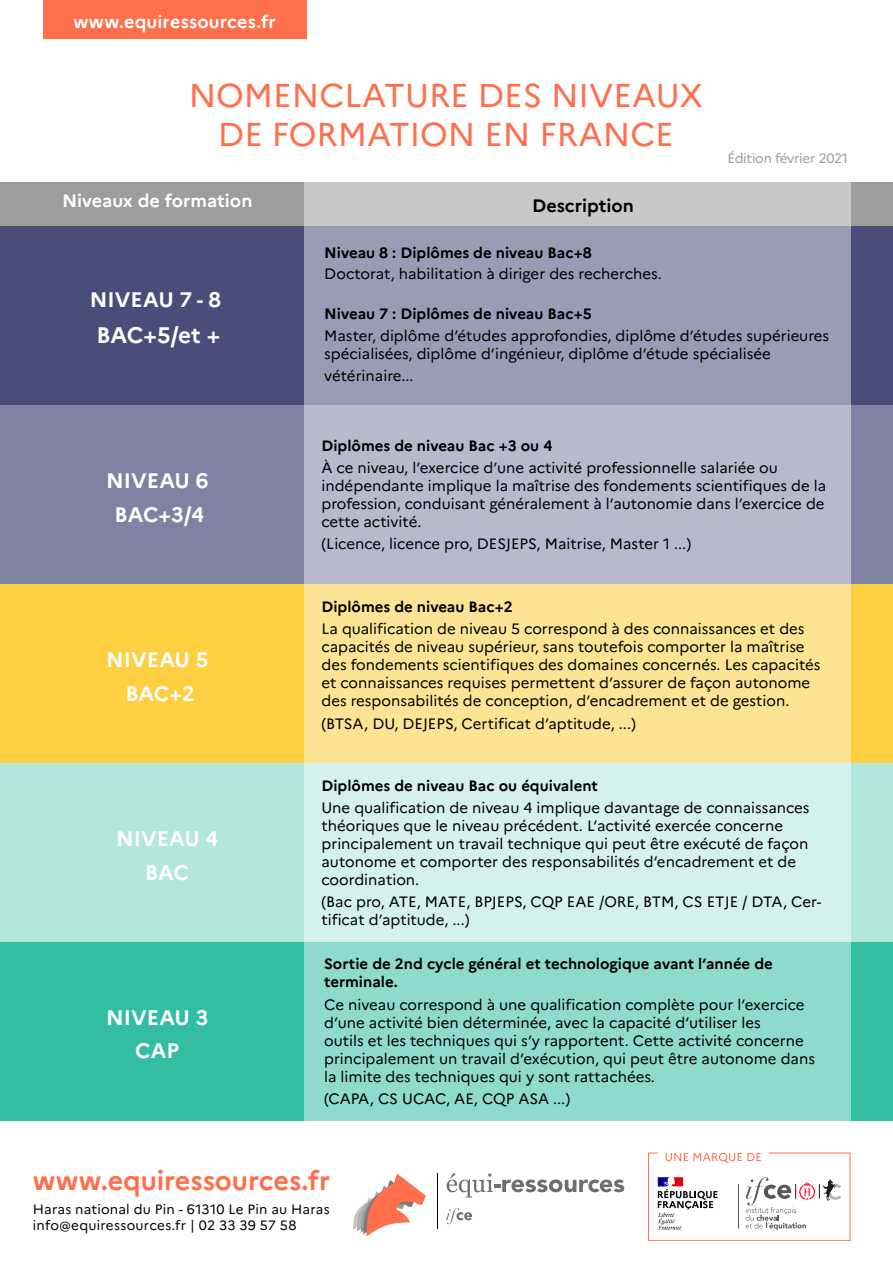
<style>
.page{position:relative;width:893px;height:1263px;background:#fff}
.page>*{position:absolute;margin:0;border:0;box-sizing:border-box;transform-origin:0 0}
.t1{font:33px/39.6px "Marianne";color:#ff6f4c;text-align:center}
.t2{font:700 27px "Marianne";letter-spacing:-.005em;color:#ff6f4c}
.t3{font:700 22.5px "Marianne";color:#fff}
.t4{font:700 21px/33.8px "Marianne";color:#fff;text-align:center}
.t5{font:700 18px "Marianne";color:#fff}
.t6{font:700 18px "Marianne";color:#000}
.t7{font:15px/18px "Marianne";color:#000}
.t8{font:700 15px/18px "Marianne";color:#000}
.t9{font:13.5px/16.2px "Marianne";letter-spacing:.015em;color:#000}
.t10{font:13.5px "Marianne";letter-spacing:-.02em;color:#9d9d9c}
</style>
<div class="page">
<div style="left:0;top:182px;width:893px;height:44px;background:#9d9d9c"></div>
<div style="left:0;top:226px;width:893px;height:179px;background:#484d7a"></div>
<div style="left:0;top:763px;width:893px;height:179px;background:#b3e6dd"></div>
<div style="left:0;top:405px;width:893px;height:179px;background:#7f82a2"></div>
<div style="left:0;top:584px;width:893px;height:179px;background:#fdcf41"></div>
<div style="left:0;top:942px;width:893px;height:178px;background:#33bda3"></div>
<div style="left:43px;top:0;width:263px;height:38px;background:#ff6f4c"></div>
<svg style="left:304px;top:182px;width:546px;height:939px"></svg>
<hr style="left:437px;top:1173px;width:1px;height:56px;background:#000">
<svg style="left:446px;top:1208px;width:26px;height:16px"></svg>
<svg style="left:447px;top:1173px;width:177px;height:24px"></svg>
<svg style="left:353px;top:1174px;width:73px;height:61px"></svg>
<svg style="left:648px;top:1153px;width:202px;height:88px"></svg>
<p class="t5" style="left:73px;top:10px;width:204px">www.equiressources.fr</p>
<h1 class="t1" style="left:189px;top:75px;width:516px">NOMENCLATURE DES NIVEAUX<br>DE FORMATION EN FRANCE</h1>
<p class="t5" style="left:62px;top:190px;width:192px">Niveaux de formation</p>
<p class="t6" style="left:532px;top:195px;width:103px">Description</p>
<p class="t10" style="left:727px;top:150px;width:122px">Édition février 2021</p>
<h3 class="t4" style="left:90px;top:283px;width:133px">NIVEAU 7 - 8</h3>
<h3 class="t3" style="left:97px;top:321px;width:125px">BAC+5/et +</h3>
<h3 class="t4" style="left:106px;top:464px;width:104px">NIVEAU 6<br>BAC+3/4</h3>
<h3 class="t4" style="left:106px;top:643px;width:104px">NIVEAU 5<br>BAC+2</h3>
<h3 class="t4" style="left:116px;top:821px;width:104px">NIVEAU 4<br>BAC</h3>
<h3 class="t4" style="left:106px;top:1000px;width:104px">NIVEAU 3<br>CAP</h3>
<p class="t8" style="left:324px;top:243px;width:269px">Niveau 8 : Diplômes de niveau Bac+8</p>
<p class="t7" style="left:324px;top:265px;width:339px">Doctorat, habilitation à diriger des recherches.</p>
<p class="t8" style="left:324px;top:304px;width:269px">Niveau 7 : Diplômes de niveau Bac+5</p>
<p class="t7" style="left:324px;top:327px;width:506px">Master, diplôme d’études approfondies, diplôme d’études supérieures spécialisées, diplôme d’ingénieur, diplôme d’étude spécialisée</p>
<p class="t7" style="left:324px;top:366px;width:91px">vétérinaire...</p>
<p class="t8" style="left:321px;top:436px;width:232px">Diplômes de niveau Bac +3 ou 4</p>
<p class="t7" style="left:321px;top:459px;width:506px">À ce niveau, l’exercice d’une activité professionnelle salariée ou indépendante implique la maîtrise des fondements scientifiques de la profession, conduisant généralement à l’autonomie dans l’exercice de cette activité.</p>
<p class="t7" style="left:321px;top:535px;width:371px">(Licence, licence pro, DESJEPS, Maitrise, Master 1 ...)</p>
<p class="t8" style="left:321px;top:598px;width:193px">Diplômes de niveau Bac+2</p>
<p class="t7" style="left:321px;top:620px;width:501px">La qualification de niveau 5 correspond à des connaissances et des capacités de niveau supérieur, sans toutefois comporter la maîtrise des fondements scientifiques des domaines concernés. Les capacités et connaissances requises permettent d’assurer de façon autonome des responsabilités de conception, d’encadrement et de gestion.</p>
<p class="t7" style="left:321px;top:714px;width:316px">(BTSA, DU, DEJEPS, Certificat d’aptitude, ...)</p>
<p class="t8" style="left:321px;top:776px;width:278px">Diplômes de niveau Bac ou équivalent</p>
<p class="t7" style="left:321px;top:798px;width:489px">Une qualification de niveau 4 implique davantage de connaissances théoriques que le niveau précédent. L’activité exercée concerne principalement un travail technique qui peut être exécuté de façon autonome et comporter des responsabilités d’encadrement et de coordination.</p>
<p class="t7" style="left:321px;top:893px;width:501px">(Bac pro, ATE, MATE, BPJEPS, CQP EAE /ORE, BTM, CS ETJE / DTA, Cer&shy;tificat d’aptitude, ...)</p>
<p class="t8" style="left:324px;top:955px;width:450px">Sortie de 2nd cycle général et technologique avant l’année de terminale.</p>
<p class="t7" style="left:324px;top:995px;width:492px">Ce niveau correspond à une qualification complète pour l’exercice d’une activité bien déterminée, avec la capacité d’utiliser les<br>outils et les techniques qui s’y rapportent. Cette activité concerne principalement un travail d’exécution, qui peut être autonome dans la limite des techniques qui y sont rattachées.</p>
<p class="t7" style="left:324px;top:1089px;width:248px">(CAPA, CS UCAC, AE, CQP ASA ...)</p>
<h2 class="t2" style="left:33px;top:1163px;width:299px">www.equiressources.fr</h2>
<p class="t9" style="left:33px;top:1201px;width:298px">Haras national du Pin - 61310 Le Pin au Haras info@equiressources.fr | 02 33 39 57 58</p>
</div>
